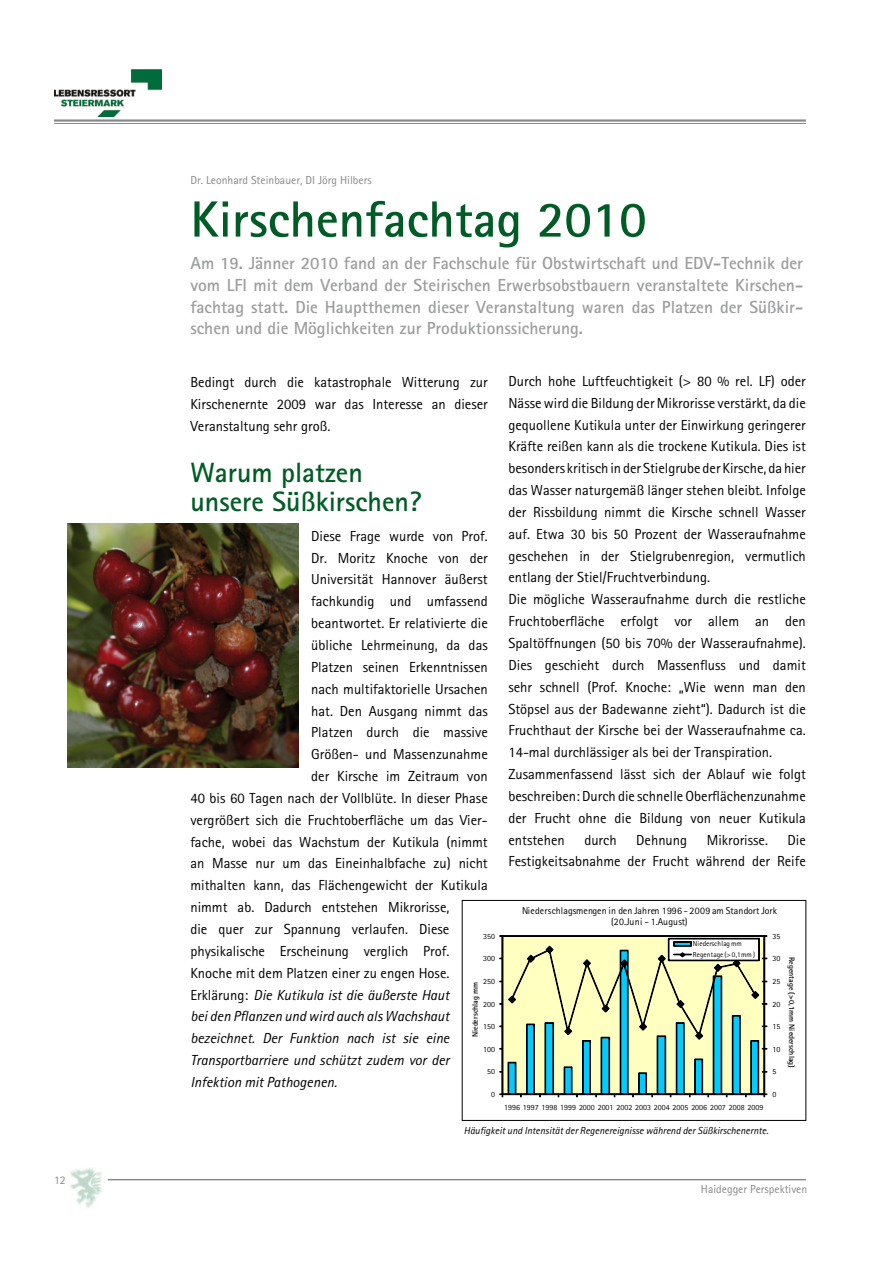
<style>
.page{position:relative;width:893px;height:1263px;background:#fff}
.page>*{position:absolute;margin:0;border:0;box-sizing:border-box;transform-origin:0 0}
.t1{font:700 51px "Rotis Sans Serif";color:#005c24}
.t2{font:700 27.9px/29.1px "Rotis Sans Serif";color:#005c24}
.t3{font:700 17.55px/21.9px "Rotis Sans Serif";color:#9c9d9f;text-align:justify}
.t4{font:14.55px/21.9px "Rotis Sans Serif";color:#000;text-align:justify}
.t5{font:italic 14.55px "Rotis Sans Serif";color:#000}
.t6{font:11.7px "Rotis Sans Serif";color:#878889}
.t7{font:italic 10.2px "Rotis Sans Serif";color:#000}
.t8{font:9.9px/11.2px "Rotis Sans Serif";letter-spacing:.01em;color:#000;text-align:center}
.t9{font:7.95px "Rotis Sans Serif";color:#000}
.t10{font:7.95px "Rotis Sans Serif Bold 65";color:#000}
.t11{font:7.2px/10.8px "Rotis Sans Serif";letter-spacing:.01em;color:#000}
.s1{font-style:normal}
</style>
<div class="page">
<hr style="left:54px;top:119px;width:751px;height:3px;background:#878889">
<hr style="left:54px;top:123px;width:751px;height:1px;background:#878889">
<hr style="left:108px;top:1179px;width:697px;height:1px;background:#878889">
<img style="left:70px;top:1168px;width:32px;height:40px">
<img style="left:54px;top:69px;width:107px;height:47px">
<img style="left:67px;top:523px;width:232px;height:244px">
<svg style="left:499px;top:935px;width:268px;height:162px;background:#bad0ab"></svg>
<div style="left:462px;top:900px;width:344px;height:221px;border:1px solid #000"></div>
<p class="t6" style="left:54px;top:1174px;width:13px">12</p>
<p class="t6" style="left:190px;top:174px;width:183px">Dr. Leonhard Steinbauer, DI Jörg Hilbers</p>
<h1 class="t1" style="left:190px;top:201px;width:457px">Kirschenfachtag 2010</h1>
<p class="t3" style="left:190px;top:254px;width:614px">Am 19. Jänner 2010 fand an der Fachschule für Obstwirtschaft und EDV-Technik der vom LFI mit dem Verband der Steirischen Erwerbsobstbauern veranstaltete Kirschen&shy;fachtag statt. Die Hauptthemen dieser Veranstaltung waren das Platzen der Süßkir&shy;schen und die Möglichkeiten zur Produktionssicherung.</p>
<p class="t4" style="left:508px;top:370px;width:299px;text-align:left">Durch hohe Luftfeuchtigkeit (&gt; 80 % rel. LF) oder Nässe wird die Bildung der Mikrorisse verstärkt, da die gequollene Kutikula unter der Einwirkung geringerer Kräfte reißen kann als die trockene Kutikula. Dies ist besonders kritisch in der Stielgrube der Kirsche, da hier das Wasser naturgemäß länger stehen bleibt. Infolge der Rissbildung nimmt die Kirsche schnell Wasser auf. Etwa 30 bis 50 Prozent der Wasseraufnahme geschehen in der Stielgrubenregion, vermutlich entlang der Stiel/Fruchtverbindung.<br>Die mögliche Wasseraufnahme durch die restliche Fruchtoberfläche erfolgt vor allem an den Spaltöffnungen (50 bis 70% der Wasseraufnahme).<br>Dies geschieht durch Massenfluss und damit sehr schnell (Prof. Knoche: „Wie wenn man den Stöpsel aus der Badewanne zieht“). Dadurch ist die Fruchthaut der Kirsche bei der Wasseraufnahme ca.<br>14-mal durchlässiger als bei der Transpiration.<br>Zusammenfassend lässt sich der Ablauf wie folgt beschreiben: Durch die schnelle Oberflächenzunahme der Frucht ohne die Bildung von neuer Kutikula entstehen</p>
<p class="t4" style="left:190px;top:371px;width:299px">Bedingt durch die katastrophale Witterung zur Kirschenernte 2009 war das Interesse an dieser Veranstaltung sehr groß.</p>
<h2 class="t2" style="left:190px;top:461px;width:232px">Warum platzen unsere Süßkirschen?</h2>
<p class="t4" style="left:311px;top:525px;width:178px">Diese Frage wurde von Prof.</p>
<p class="t4" style="left:311px;top:547px;width:178px">Dr. Moritz Knoche von der</p>
<p class="t4" style="left:311px;top:569px;width:178px">Universität Hannover äußerst</p>
<p class="t4" style="left:311px;top:591px;width:178px">fachkundig und umfassend</p>
<p class="t4" style="left:311px;top:612px;width:178px">beantwortet. Er relativierte die</p>
<p class="t4" style="left:311px;top:634px;width:178px">übliche Lehrmeinung, da das</p>
<p class="t4" style="left:311px;top:656px;width:178px">Platzen seinen Erkenntnissen</p>
<p class="t4" style="left:311px;top:678px;width:178px">nach multifaktorielle Ursachen</p>
<p class="t4" style="left:311px;top:700px;width:178px">hat. Den Ausgang nimmt das</p>
<p class="t4" style="left:311px;top:722px;width:178px">Platzen durch die massive</p>
<p class="t4" style="left:311px;top:744px;width:178px">Größen- und Massenzunahme</p>
<p class="t4" style="left:311px;top:765px;width:178px">der Kirsche im Zeitraum von</p>
<p class="t4" style="left:190px;top:787px;width:299px">40 bis 60 Tagen nach der Vollblüte. In dieser Phase</p>
<p class="t4" style="left:190px;top:809px;width:299px">vergrößert sich die Fruchtoberfläche um das Vier-</p>
<p class="t4" style="left:190px;top:831px;width:299px">fache, wobei das Wachstum der Kutikula (nimmt</p>
<p class="t4" style="left:190px;top:853px;width:299px">an Masse nur um das Eineinhalbfache zu) nicht</p>
<p class="t4" style="left:190px;top:875px;width:299px">mithalten kann, das Flächengewicht der Kutikula</p>
<p class="t4" style="left:190px;top:896px;width:260px">nimmt ab. Dadurch entstehen Mikrorisse,</p>
<p class="t4" style="left:190px;top:918px;width:260px">die quer zur Spannung verlaufen. Diese</p>
<p class="t4" style="left:190px;top:940px;width:260px">physikalische Erscheinung verglich Prof.</p>
<p class="t4" style="left:190px;top:962px;width:260px">Knoche mit dem Platzen einer zu engen Hose.</p>
<p class="t5" style="left:190px;top:987px;width:260px"><span class="s1">Erklärung:</span> Die Kutikula ist die äußerste Haut</p>
<p class="t5" style="left:190px;top:1009px;width:260px">bei den Pflanzen und wird auch als Wachshaut</p>
<p class="t5" style="left:190px;top:1031px;width:260px">bezeichnet. Der Funktion nach ist sie eine</p>
<p class="t5" style="left:190px;top:1052px;width:260px">Transportbarriere und schützt zudem vor der</p>
<p class="t5" style="left:190px;top:1074px;width:148px">Infektion mit Pathogenen.</p>
<p class="t7" style="left:464px;top:1125px;width:306px">Häufigkeit und Intensität der Regenereignisse während der Süßkirschenernte.</p>
<p class="t4" style="left:508px;top:829px;width:299px;text-align:right">Die<br>Festigkeitsabnahme der Frucht während der Reife</p>
<p class="t4" style="left:584px;top:829px;width:34px">durch</p>
<p class="t4" style="left:636px;top:829px;width:52px">Dehnung</p>
<p class="t4" style="left:706px;top:829px;width:63px">Mikrorisse.</p>
<p class="t8" style="left:522px;top:905px;width:256px">Niederschlagsmengen in den Jahren 1996 - 2009 am Standort Jork (20.Juni - 1.August)</p>
<p class="t11" style="left:693px;top:939px;width:64px">Niederschlag mm<br>Regentage (&gt; 0,1mm )</p>
<p class="t9" style="left:772px;top:932px;width:9px">35</p>
<p class="t9" style="left:483px;top:932px;width:13px">350</p>
<p class="t9" style="left:772px;top:954px;width:9px">30</p>
<p class="t9" style="left:483px;top:954px;width:13px">300</p>
<p class="t10" style="left:795px;top:957px;width:113px;rotate:90deg">Regentage (&gt;0,1mm Niederschlag)</p>
<p class="t9" style="left:772px;top:977px;width:9px">25</p>
<p class="t9" style="left:483px;top:977px;width:13px">250</p>
<p class="t10" style="left:471px;top:1037px;width:57px;rotate:-90deg">Niederschlag mm</p>
<p class="t9" style="left:772px;top:1000px;width:9px">20</p>
<p class="t9" style="left:483px;top:1000px;width:13px">200</p>
<p class="t9" style="left:483px;top:1022px;width:13px">150</p>
<p class="t9" style="left:772px;top:1022px;width:9px">15</p>
<p class="t9" style="left:772px;top:1045px;width:9px">10</p>
<p class="t9" style="left:483px;top:1045px;width:13px">100</p>
<p class="t9" style="left:487px;top:1067px;width:9px">50</p>
<p class="t9" style="left:772px;top:1067px;width:5px">5</p>
<p class="t9" style="left:772px;top:1090px;width:5px">0</p>
<p class="t9" style="left:491px;top:1090px;width:5px">0</p>
<p class="t9" style="left:504px;top:1103px;width:261px">1996 1997 1998 1999 2000 2001 2002 2003 2004 2005 2006 2007 2008 2009</p>
<p class="t6" style="left:701px;top:1183px;width:108px">Haidegger Perspektiven</p>
</div>
